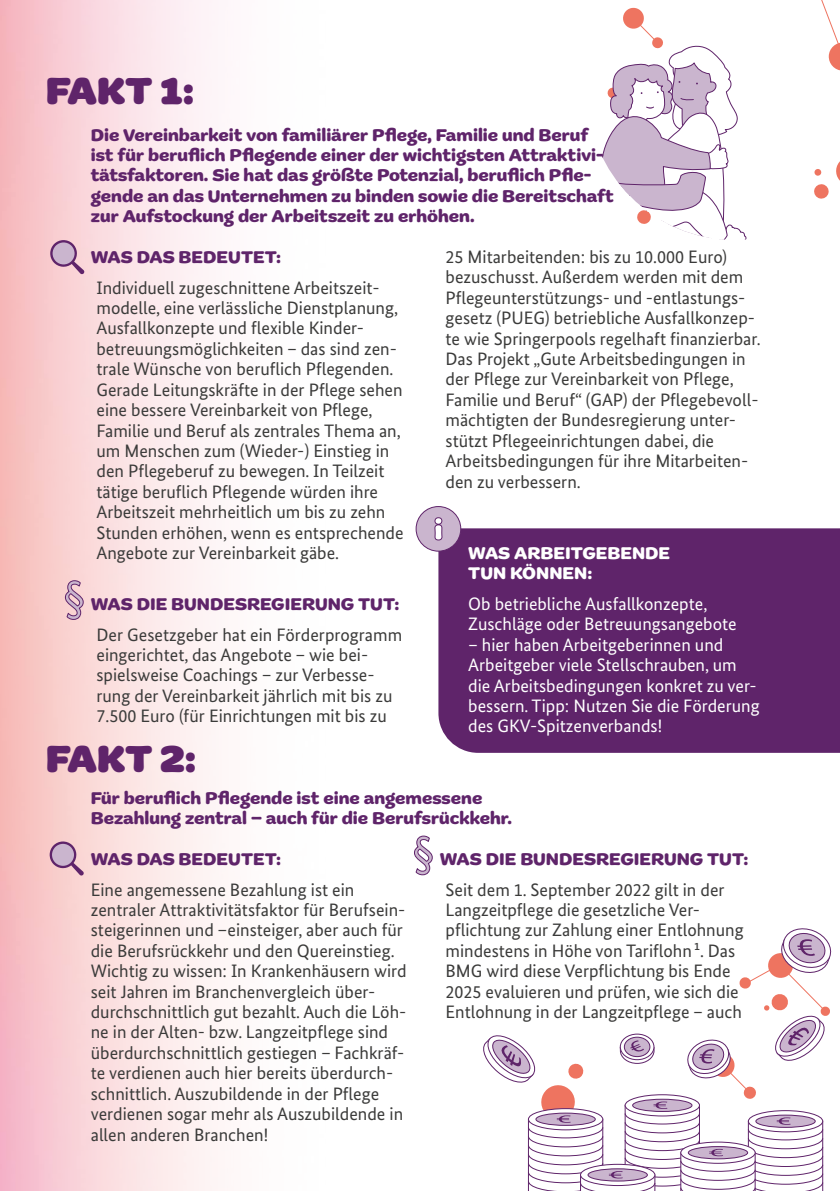
<style>
.page{position:relative;width:840px;height:1191px;background:#fff}
.page>*{position:absolute;margin:0;border:0;box-sizing:border-box;transform-origin:0 0}
.t1{font:900 40px "Marigny";letter-spacing:-.01em;color:#5f246a}
.t2{font:18px/20.4px "Bundes Sans";color:#3b3b3a}
.t3{font:700 18px/20.4px "Marigny";color:#5f246a}
.t4{font:18px/20.4px "Bundes Sans";color:#fff}
.t5{font:700 18px/20.4px "Marigny";color:#fff}
</style>
<div class="page">
<img style="left:0;top:0;width:435px;height:1191px">
<svg style="left:413px;top:835px;width:20px;height:40px"></svg>
<div style="left:438px;top:528px;width:401px;height:225px;background:#5f246a"></div>
<svg style="left:483px;top:928px;width:349px;height:263px"></svg>
<svg style="left:821px;top:0;width:18px;height:70px"></svg>
<svg style="left:836px;top:162px;width:3px;height:18px"></svg>
<svg style="left:814px;top:184px;width:14px;height:15px"></svg>
<svg style="left:813px;top:169px;width:8px;height:7px"></svg>
<svg style="left:602px;top:7px;width:145px;height:233px"></svg>
<svg style="left:50px;top:240px;width:34px;height:34px"></svg>
<svg style="left:50px;top:841px;width:34px;height:34px"></svg>
<svg style="left:64px;top:580px;width:20px;height:40px"></svg>
<div style="left:416px;top:506px;width:44px;height:45px;background:#cab5ce;border-radius:50%"></div>
<div style="left:415px;top:506px;width:46px;height:45px;border:1px solid #5f246a;border-radius:50%"></div>
<svg style="left:434px;top:517px;width:8px;height:24px"></svg>
<h1 class="t1" style="left:46px;top:68px;width:149px">FAKT 1:</h1>
<p class="t3" style="left:91px;top:125px;width:524px">Die Vereinbarkeit von familiärer Pflege, Familie und Beruf ist für beruflich Pflegende einer der wichtigsten Attraktivi&shy;tätsfaktoren. Sie hat das größte Potenzial, beruflich Pfle&shy;gende an das Unternehmen zu binden sowie die Bereitschaft zur Aufstockung der Arbeitszeit zu erhöhen.</p>
<p class="t3" style="left:91px;top:247px;width:192px">WAS DAS BEDEUTET:</p>
<p class="t2" style="left:96px;top:277px;width:308px">Individuell zugeschnittene Arbeitszeit&shy;modelle, eine verlässliche Dienstplanung, Ausfallkonzepte und flexible Kinder&shy;betreuungsmöglichkeiten – das sind zen&shy;trale Wünsche von beruflich Pflegenden.<br>Gerade Leitungskräfte in der Pflege sehen eine bessere Vereinbarkeit von Pflege, Familie und Beruf als zentrales Thema an, um Menschen zum (Wieder-) Einstieg in den Pflegeberuf zu bewegen. In Teilzeit tätige beruflich Pflegende würden ihre Arbeitszeit mehrheitlich um bis zu zehn Stunden erhöhen, wenn es entsprechende Angebote zur Vereinbarkeit gäbe.</p>
<p class="t3" style="left:91px;top:594px;width:310px">WAS DIE BUNDESREGIERUNG TUT:</p>
<p class="t2" style="left:96px;top:624px;width:307px">Der Gesetzgeber hat ein Förderprogramm eingerichtet, das Angebote – wie bei&shy;spielsweise Coachings – zur Verbesse&shy;rung der Vereinbarkeit jährlich mit bis zu 7.500 Euro (für Einrichtungen mit bis zu</p>
<h1 class="t1" style="left:46px;top:735px;width:152px">FAKT 2:</h1>
<p class="t2" style="left:445px;top:246px;width:316px">25 Mitarbeitenden: bis zu 10.000 Euro) bezuschusst. Außerdem werden mit dem Pflegeunterstützungs- und -entlastungs&shy;gesetz (PUEG) betriebliche Ausfallkonzep&shy;te wie Springerpools regelhaft finanzierbar.<br>Das Projekt „Gute Arbeitsbedingungen in der Pflege zur Vereinbarkeit von Pflege, Familie und Beruf“ (GAP) der Pflegebevoll&shy;mächtigten der Bundesregierung unter&shy;stützt Pflegeeinrichtungen dabei, die Arbeitsbedingungen für ihre Mitarbeiten&shy;den zu verbessern.</p>
<p class="t5" style="left:468px;top:543px;width:203px">WAS ARBEITGEBENDE<br>TUN KÖNNEN:</p>
<p class="t4" style="left:468px;top:593px;width:270px">Ob betriebliche Ausfallkonzepte,<br>Zuschläge oder Betreuungsangebote</p>
<p class="t4" style="left:468px;top:634px;width:293px">– hier haben Arbeitgeberinnen und Arbeitgeber viele Stellschrauben, um die Arbeitsbedingungen konkret zu ver&shy;bessern. Tipp: Nutzen Sie die Förderung des GKV-Spitzenverbands!</p>
<p class="t3" style="left:91px;top:788px;width:422px">Für beruflich Pflegende ist eine angemessene<br>Bezahlung zentral – auch für die Berufsrückkehr.</p>
<p class="t3" style="left:91px;top:849px;width:192px">WAS DAS BEDEUTET:</p>
<p class="t2" style="left:91px;top:879px;width:317px">Eine angemessene Bezahlung ist ein zentraler Attraktivitätsfaktor für Berufsein&shy;steigerinnen und –einsteiger, aber auch für die Berufsrückkehr und den Quereinstieg.<br>Wichtig zu wissen: In Krankenhäusern wird seit Jahren im Branchenvergleich über&shy;durchschnittlich gut bezahlt. Auch die Löh&shy;ne in der Alten- bzw. Langzeitpflege sind überdurchschnittlich gestiegen – Fachkräf&shy;te verdienen auch hier bereits überdurch&shy;schnittlich. Auszubildende in der Pflege verdienen sogar mehr als Auszubildende in allen anderen Branchen!</p>
<p class="t3" style="left:439px;top:849px;width:310px">WAS DIE BUNDESREGIERUNG TUT:</p>
<p class="t2" style="left:445px;top:879px;width:299px">Seit dem 1. September 2022 gilt in der Langzeitpflege die gesetzliche Ver&shy;pflichtung zur Zahlung einer Entlohnung mindestens in Höhe von Tariflohn¹. Das BMG wird diese Verpflichtung bis Ende 2025 evaluieren und prüfen, wie sich die Entlohnung in der Langzeitpflege – auch</p>
</div>
